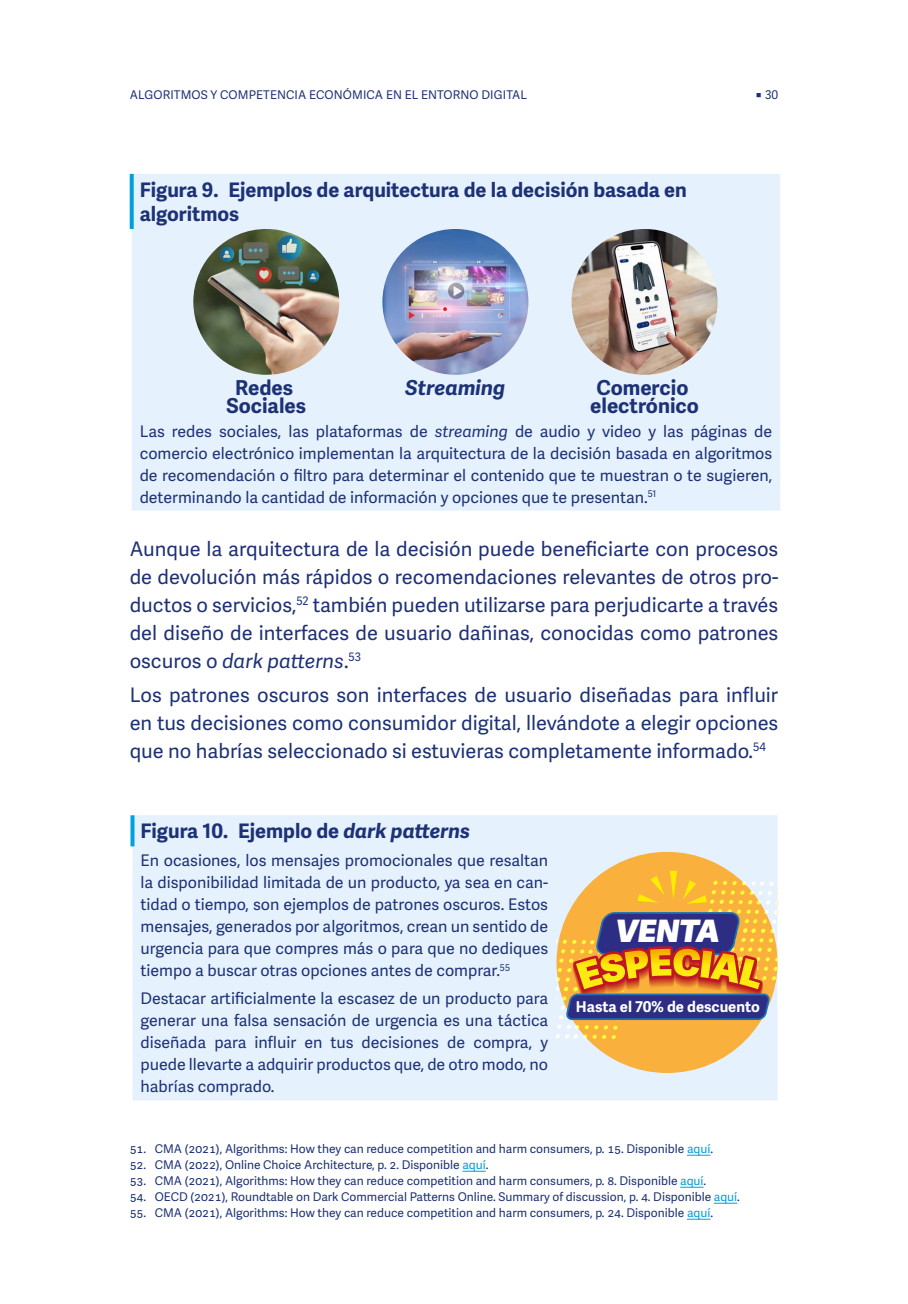
<style>
.page{position:relative;width:908px;height:1304px;background:#fff}
.page>*{position:absolute;margin:0;border:0;box-sizing:border-box;transform-origin:0 0}
.t1{font:italic 800 30.8px "Adelle Sans";color:#fff}
.t2{font:700 20.6px/17.8px "Adelle Sans";color:#1d3176;text-align:center}
.t3{font:italic 700 20.6px "Adelle Sans";color:#1d3176}
.t4{font:20px/28px "Adelle Sans";color:#1d3176;text-align:justify}
.t5{font:700 20px/24px "Adelle Sans";color:#1d3176}
.t6{font:16px/22px "Adelle Sans";color:#1d3176;text-align:justify}
.t7{font:700 14.8px "Adelle Sans";color:#fff}
.t8{font:12px "Adelle Sans";color:#1d3176}
.s1{font-style:italic}
.s2{color:#009fdd}
</style>
<div class="page">
<div style="left:132px;top:174px;width:648px;height:337px;background:#e5f1fc"></div>
<svg style="left:130px;top:174px;width:4px;height:55px"></svg>
<img style="left:193px;top:229px;width:146px;height:146px;border-radius:73px">
<img style="left:382px;top:229px;width:146px;height:146px;border-radius:73px">
<img style="left:571px;top:229px;width:146px;height:146px;border-radius:73px">
<div style="left:132px;top:815px;width:645px;height:285px;background:#e5f1fc"></div>
<svg style="left:130px;top:815px;width:4px;height:31px"></svg>
<div style="left:556px;top:852px;width:221px;height:221px;background:#f9b03d;border-radius:110px"></div>
<svg style="left:556px;top:871px;width:221px;height:168px"></svg>
<svg style="left:687px;top:1155px;width:23px;height:1px"></svg>
<svg style="left:462px;top:1171px;width:23px;height:1px"></svg>
<svg style="left:680px;top:1187px;width:23px;height:1px"></svg>
<svg style="left:713px;top:1203px;width:24px;height:1px"></svg>
<svg style="left:687px;top:1219px;width:23px;height:1px"></svg>
<p class="t8" style="left:130px;top:87px;width:398px">ALGORITMOS Y COMPETENCIA ECONÓMICA EN EL ENTORNO DIGITAL</p>
<p class="t8" style="left:754px;top:87px;width:25px">◼ 30</p>
<p class="t5" style="left:140px;top:178px;width:548px">Figura 9. Ejemplos de arquitectura de la decisión basada en algoritmos</p>
<p class="t2" style="left:226px;top:379px;width:81px">Redes<br>Sociales</p>
<p class="t3" style="left:405px;top:375px;width:101px">Streaming</p>
<p class="t2" style="left:590px;top:379px;width:110px;text-align:left">Comercio electrónico</p>
<p class="t6" style="left:140px;top:420px;width:633px">Las redes sociales, las plataformas de <span class="s1">streaming</span> de audio y video y las páginas de comercio electrónico implementan la arquitectura de la decisión basada en algoritmos de recomendación o filtro para determinar el contenido que te muestran o te sugieren, determinando la cantidad de información y opciones que te presentan.<sup>51</sup></p>
<p class="t4" style="left:130px;top:536px;width:649px">Aunque la arquitectura de la decisión puede beneficiarte con procesos de devolución más rápidos o recomendaciones relevantes de otros pro&shy;ductos o servicios,<sup>52</sup> también pueden utilizarse para perjudicarte a través del diseño de interfaces de usuario dañinas, conocidas como patrones oscuros o <span class="s1">dark patterns</span>.<sup>53</sup></p>
<p class="t4" style="left:130px;top:682px;width:649px">Los patrones oscuros son interfaces de usuario diseñadas para influir en tus decisiones como consumidor digital, llevándote a elegir opciones que no habrías seleccionado si estuvieras completamente informado.<sup>54</sup></p>
<p class="t5" style="left:140px;top:820px;width:331px">Figura 10. Ejemplo de <span class="s1">dark patterns</span></p>
<p class="t6" style="left:140px;top:850px;width:409px">En ocasiones, los mensajes promocionales que resaltan la disponibilidad limitada de un producto, ya sea en can&shy;tidad o tiempo, son ejemplos de patrones oscuros. Estos mensajes, generados por algoritmos, crean un sentido de urgencia para que compres más o para que no dediques tiempo a buscar otras opciones antes de comprar.<sup>55</sup></p>
<p class="t6" style="left:140px;top:988px;width:409px">Destacar artificialmente la escasez de un producto para generar una falsa sensación de urgencia es una táctica diseñada para influir en tus decisiones de compra, y puede llevarte a adquirir productos que, de otro modo, no habrías comprado.</p>
<h1 class="t1" style="left:616px;top:911px;width:105px">VENTA</h1>
<p class="t7" style="left:575px;top:998px;width:185px">Hasta el 70% de descuento</p>
<p class="t8" style="left:130px;top:1142px;width:584px">51. CMA (2021), Algorithms: How they can reduce competition and harm consumers, p. 15. Disponible <span class="s2">aquí</span>.</p>
<p class="t8" style="left:130px;top:1158px;width:360px">52. CMA (2022), Online Choice Architecture, p. 2. Disponible <span class="s2">aquí</span>.</p>
<p class="t8" style="left:130px;top:1174px;width:577px">53. CMA (2021), Algorithms: How they can reduce competition and harm consumers, p. 8. Disponible <span class="s2">aquí</span>.</p>
<p class="t8" style="left:130px;top:1190px;width:611px">54. OECD (2021), Roundtable on Dark Commercial Patterns Online. Summary of discussion, p. 4. Disponible <span class="s2">aquí</span>.</p>
<p class="t8" style="left:130px;top:1206px;width:584px">55. CMA (2021), Algorithms: How they can reduce competition and harm consumers, p. 24. Disponible <span class="s2">aquí</span>.</p>
</div>
